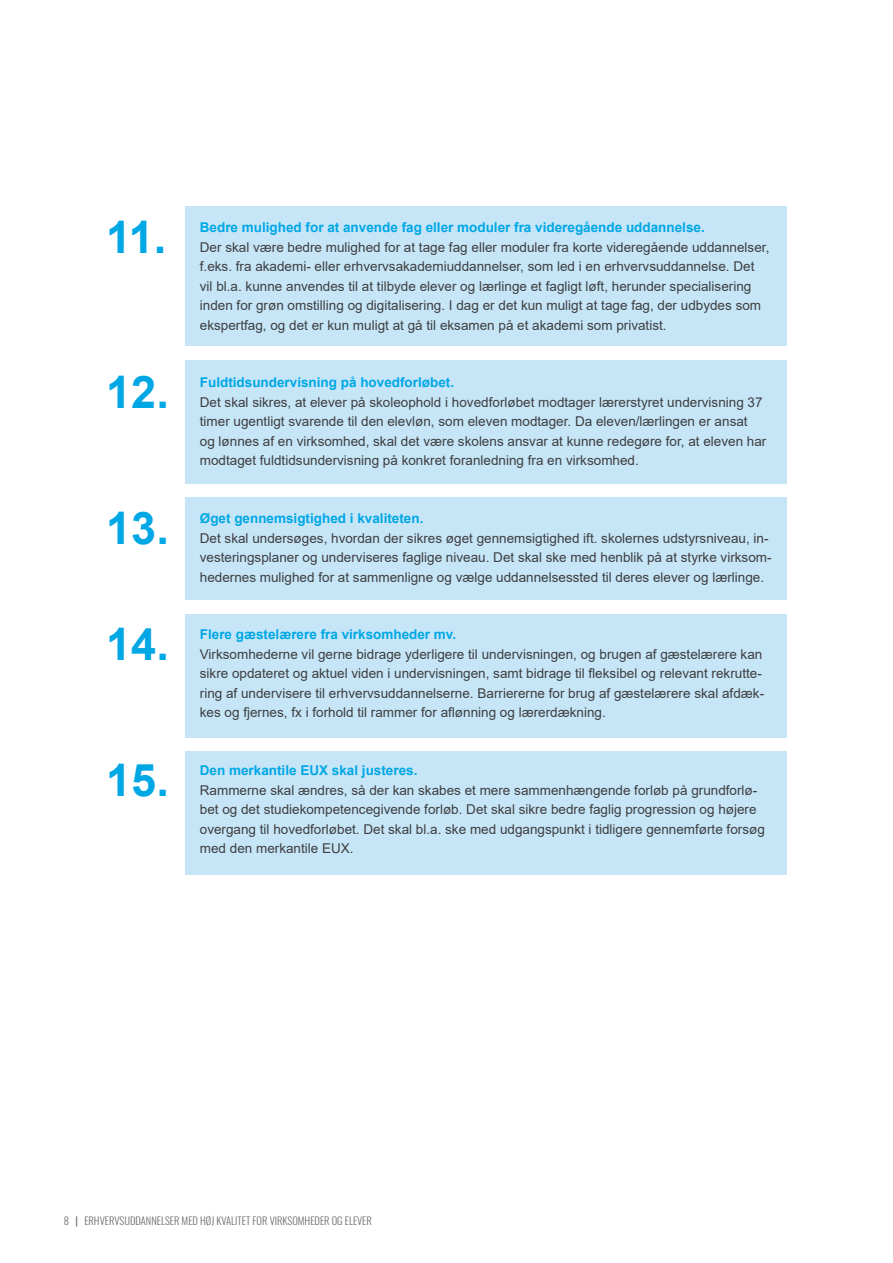
<style>
.page{position:relative;width:893px;height:1263px;background:#fff}
.page>*{position:absolute;margin:0;border:0;box-sizing:border-box;transform-origin:0 0}
.t1{font:700 45px "Arial";color:#00a7e5}
.Hængende_sort_Tekst{font:13.5px/19.5px "Arial";color:#3e3e3f}
.t2{font:700 13.5px "Arial";color:#00a7e5}
.t3{font:300 10.5px "Oswald";color:#6c6d70}
.s1{font-weight:400}
</style>
<div class="page">
<div style="left:185px;top:360px;width:602px;height:123px;background:#c6e6f8"></div>
<div style="left:185px;top:751px;width:602px;height:124px;background:#c6e6f8"></div>
<div style="left:185px;top:497px;width:602px;height:103px;background:#c6e6f8"></div>
<div style="left:185px;top:614px;width:602px;height:123px;background:#c6e6f8"></div>
<div style="left:185px;top:206px;width:602px;height:140px;background:#c6e6f8"></div>
<p class="t1" style="left:106px;top:206px;width:62px">11.</p>
<p class="t2" style="left:200px;top:218px;width:506px">Bedre mulighed for at anvende fag eller moduler fra videregående uddannelse.</p>
<p class="Hængende_sort_Tekst" style="left:200px;top:237px;width:571px">Der skal være bedre mulighed for at tage fag eller moduler fra korte videregående uddannelser, f.eks. fra akademi- eller erhvervsakademiuddannelser, som led i en erhvervsuddannelse. Det vil bl.a. kunne anvendes til at tilbyde elever og lærlinge et fagligt løft, herunder specialisering inden for grøn omstilling og digitalisering. I dag er det kun muligt at tage fag, der udbydes som ekspertfag, og det er kun muligt at gå til eksamen på et akademi som privatist.</p>
<p class="t1" style="left:106px;top:361px;width:64px">12.</p>
<p class="t2" style="left:200px;top:373px;width:256px">Fuldtidsundervisning på hovedforløbet.</p>
<p class="Hængende_sort_Tekst" style="left:200px;top:392px;width:568px">Det skal sikres, at elever på skoleophold i hovedforløbet modtager lærerstyret undervisning 37 timer ugentligt svarende til den elevløn, som eleven modtager. Da eleven/lærlingen er ansat<br>og lønnes af en virksomhed, skal det være skolens ansvar at kunne redegøre for, at eleven har modtaget fuldtidsundervisning på konkret foranledning fra en virksomhed.</p>
<p class="t1" style="left:106px;top:497px;width:64px">13.</p>
<p class="t2" style="left:200px;top:509px;width:225px">Øget gennemsigtighed i kvaliteten.</p>
<p class="Hængende_sort_Tekst" style="left:200px;top:528px;width:573px">Det skal undersøges, hvordan der sikres øget gennemsigtighed ift. skolernes udstyrsniveau, in&shy;vesteringsplaner og underviseres faglige niveau. Det skal ske med henblik på at styrke virksom&shy;hedernes mulighed for at sammenligne og vælge uddannelsessted til deres elever og lærlinge.</p>
<p class="t1" style="left:106px;top:613px;width:64px">14.</p>
<p class="t2" style="left:200px;top:625px;width:258px">Flere gæstelærere fra virksomheder mv.</p>
<p class="Hængende_sort_Tekst" style="left:200px;top:644px;width:566px">Virksomhederne vil gerne bidrage yderligere til undervisningen, og brugen af gæstelærere kan sikre opdateret og aktuel viden i undervisningen, samt bidrage til fleksibel og relevant rekrutte&shy;ring af undervisere til erhvervsuddannelserne. Barriererne for brug af gæstelærere skal afdæk&shy;kes og fjernes, fx i forhold til rammer for aflønning og lærerdækning.</p>
<p class="t1" style="left:106px;top:749px;width:64px">15.</p>
<p class="t2" style="left:200px;top:761px;width:219px">Den merkantile EUX skal justeres.</p>
<p class="Hængende_sort_Tekst" style="left:200px;top:780px;width:567px">Rammerne skal ændres, så der kan skabes et mere sammenhængende forløb på grundforlø&shy;bet og det studiekompetencegivende forløb. Det skal sikre bedre faglig progression og højere overgang til hovedforløbet. Det skal bl.a. ske med udgangspunkt i tidligere gennemførte forsøg med den merkantile EUX.</p>
<p class="t3" style="left:64px;top:1211px;width:310px">8 <span class="s1">|</span> ERHVERVSUDDANNELSER MED HØJ KVALITET FOR VIRKSOMHEDER OG ELEVER</p>
</div>
